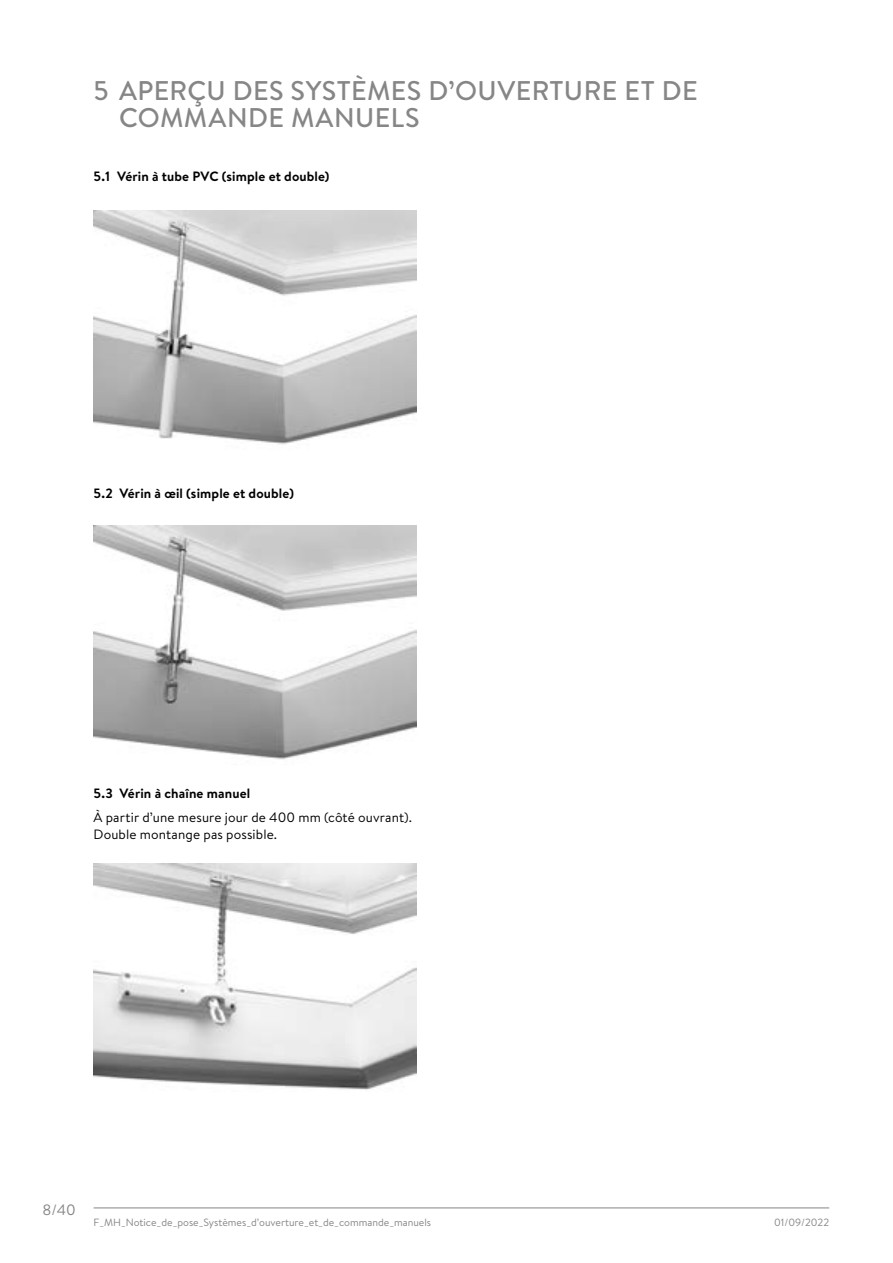
<style>
.page{position:relative;width:893px;height:1263px;background:#fff}
.page>*{position:absolute;margin:0;border:0;box-sizing:border-box;transform-origin:0 0}
.t1{font:500 27px/27px "Brandon Text";letter-spacing:.015em;color:#868686}
.t2{font:15px "Brandon Text";color:#868686}
.t3{font:700 13.5px "Brandon Text";letter-spacing:.01em;color:#000}
.t4{font:13.5px/16.2px "Brandon Text";letter-spacing:.01em;color:#000}
.t5{font:10.5px "Brandon Text";color:#868686}
</style>
<div class="page">
<hr style="left:94px;top:1207px;width:735px;height:1px;background:#868686">
<img style="left:94px;top:210px;width:323px;height:235px">
<img style="left:94px;top:525px;width:323px;height:235px">
<img style="left:94px;top:864px;width:323px;height:226px">
<h1 class="t1" style="left:119px;top:76px;width:580px;text-indent:-26px">5 APERÇU DES SYSTÈMES D’OUVERTURE ET DE<br>COMMANDE MANUELS</h1>
<p class="t3" style="left:94px;top:167px;width:237px">5.1 Vérin à tube PVC (simple et double)</p>
<p class="t3" style="left:94px;top:483px;width:202px">5.2 Vérin à œil (simple et double)</p>
<p class="t3" style="left:94px;top:783px;width:158px">5.3 Vérin à chaîne manuel</p>
<p class="t4" style="left:94px;top:809px;width:320px">À partir d’une mesure jour de 400 mm (côté ouvrant).<br>Double montange pas possible.</p>
<p class="t2" style="left:43px;top:1199px;width:35px">8/40</p>
<p class="t5" style="left:94px;top:1215px;width:339px">F_MH_Notice_de_pose_Systèmes_d’ouverture_et_de_commande_manuels</p>
<p class="t5" style="left:774px;top:1215px;width:57px">01/09/2022</p>
</div>
